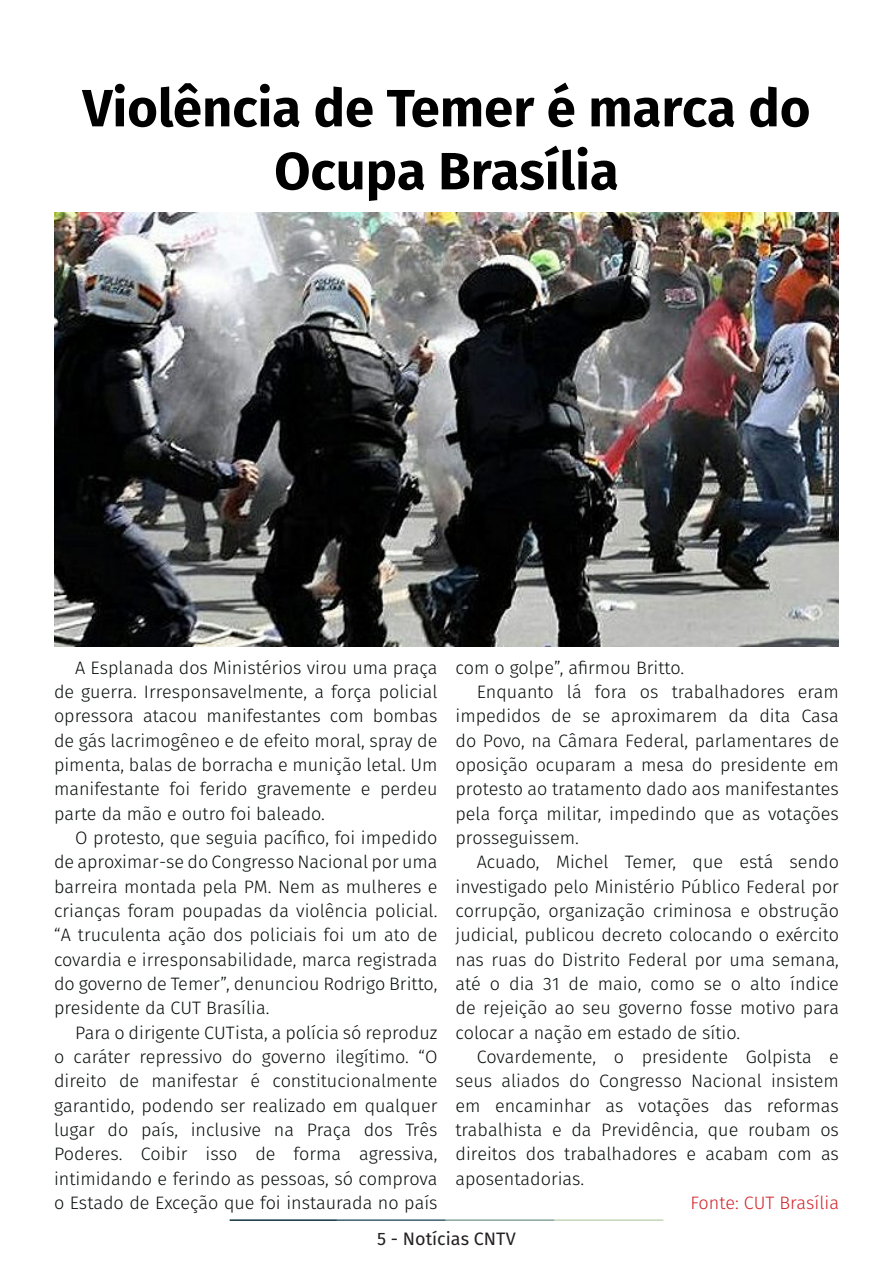
<style>
.page{position:relative;width:893px;height:1263px;background:#fff}
.page>*{position:absolute;margin:0;border:0;box-sizing:border-box;transform-origin:0 0}
.t1{font:700 52.5px/63px "Fira Sans";color:#000001;text-align:center}
.t2{font:300 18px/24.3px "Fira Sans";color:#080d0b;text-align:justify}
.t3{font:300 18px "Fira Sans";color:#d1232a}
.t4{font:18px "Fira Sans";color:#231f20}
</style>
<div class="page">
<hr style="left:230px;top:1219px;width:107px;height:2px;background:#0e323f">
<hr style="left:337px;top:1219px;width:109px;height:2px;background:#3a5f6d">
<hr style="left:446px;top:1219px;width:109px;height:2px;background:#87a59a">
<hr style="left:555px;top:1219px;width:108px;height:2px;background:#c6d5b7">
<img style="left:54px;top:213px;width:785px;height:433px">
<p class="t1" style="left:83px;top:73px;width:729px">Violência de Temer é marca do<br>Ocupa Brasília</p>
<p class="t2" style="left:54px;top:655px;width:385px;text-indent:21px">A Esplanada dos Ministérios virou uma praça de guerra. Irresponsavelmente, a força policial opressora atacou manifestantes com bombas de gás lacrimogêneo e de efeito moral, spray de pimenta, balas de borracha e munição letal. Um manifestante foi ferido gravemente e perdeu parte da mão e outro foi baleado.</p>
<p class="t2" style="left:54px;top:825px;width:385px;text-indent:21px">O protesto, que seguia pacífico, foi impedido de aproximar-se do Congresso Nacional por uma barreira montada pela PM. Nem as mulheres e crianças foram poupadas da violência policial. “A truculenta ação dos policiais foi um ato de covardia e irresponsabilidade, marca registrada do governo de Temer”, denunciou Rodrigo Britto, presidente da CUT Brasília.</p>
<p class="t2" style="left:54px;top:1020px;width:385px;text-indent:21px">Para o dirigente CUTista, a polícia só reproduz o caráter repressivo do governo ilegítimo. “O direito de manifestar é constitucionalmente garantido, podendo ser realizado em qualquer lugar do país, inclusive na Praça dos Três Poderes. Coibir isso de forma agressiva, intimidando e ferindo as pessoas, só comprova o Estado de Exceção que foi instaurada no país</p>
<p class="t2" style="left:455px;top:655px;width:230px">com o golpe”, afirmou Britto.</p>
<p class="t2" style="left:455px;top:680px;width:385px;text-indent:21px">Enquanto lá fora os trabalhadores eram impedidos de se aproximarem da dita Casa do Povo, na Câmara Federal, parlamentares de oposição ocuparam a mesa do presidente em protesto ao tratamento dado aos manifestantes pela força militar, impedindo que as votações prosseguissem.</p>
<p class="t2" style="left:455px;top:850px;width:385px;text-indent:21px">Acuado, Michel Temer, que está sendo investigado pelo Ministério Público Federal por corrupção, organização criminosa e obstrução judicial, publicou decreto colocando o exército nas ruas do Distrito Federal por uma semana, até o dia 31 de maio, como se o alto índice de rejeição ao seu governo fosse motivo para colocar a nação em estado de sítio.</p>
<p class="t2" style="left:455px;top:1044px;width:385px;text-indent:21px">Covardemente, o presidente Golpista e seus aliados do Congresso Nacional insistem em encaminhar as votações das reformas trabalhista e da Previdência, que roubam os direitos dos trabalhadores e acabam com as aposentadorias.</p>
<p class="t3" style="left:690px;top:1190px;width:150px">Fonte: CUT Brasília</p>
<p class="t4" style="left:377px;top:1225px;width:140px">5 - Notícias CNTV</p>
</div>
